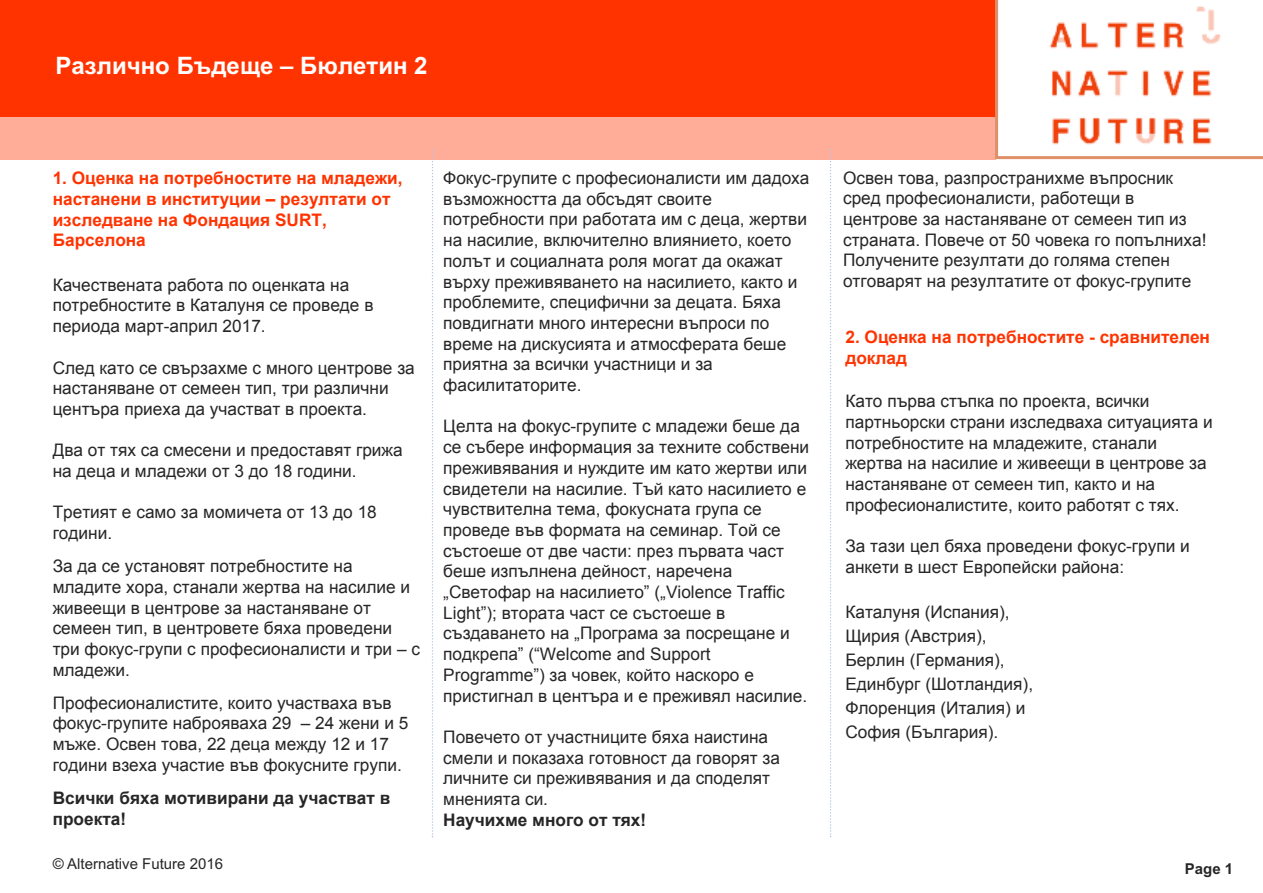
<style>
.page{position:relative;width:1263px;height:893px;background:#fff}
.page>*{position:absolute;margin:0;border:0;box-sizing:border-box;transform-origin:0 0}
.t1{font:700 24px "Arial";color:#fff}
.t2{font:17.25px/20.7px "Arial";color:#272627}
.t3{font:700 17.25px/20.7px "Arial";color:#f30}
.t4{font:700 17.25px/20.7px "Arial";color:#272627}
.t5{font:15px "Arial";color:#272627}
.t6{font:700 15px "Arial";color:#272627}
</style>
<div class="page">
<div style="left:0;top:0;width:995px;height:117px;background:#f30"></div>
<div style="left:0;top:117px;width:995px;height:42px;background:#ffad99"></div>
<svg style="left:995px;top:0;width:268px;height:159px"></svg>
<svg style="left:432px;top:149px;width:1px;height:688px"></svg>
<svg style="left:830px;top:149px;width:1px;height:688px"></svg>
<h1 class="t1" style="left:56px;top:52px;width:374px">Различно Бъдеще – Бюлетин 2</h1>
<p class="t3" style="left:53px;top:168px;width:351px">1. Оценка на потребностите на младежи, настанени в институции – резултати от изследване на Фондация SURT,<br>Барселона</p>
<p class="t2" style="left:53px;top:274px;width:322px">Качествената работа по оценката на потребностите в Каталуня се проведе в периода март-април 2017.</p>
<p class="t2" style="left:53px;top:357px;width:364px">След като се свързахме с много центрове за настаняване от семеен тип, три различни центъра приеха да участват в проекта.</p>
<p class="t2" style="left:53px;top:440px;width:352px">Два от тях са смесени и предоставят грижа на деца и младежи от 3 до 18 години.</p>
<p class="t2" style="left:53px;top:502px;width:326px">Третият е само за момичета от 13 до 18 години.</p>
<p class="t2" style="left:53px;top:556px;width:369px">За да се установят потребностите на младите хора, станали жертва на насилие и живеещи в центрове за настаняване от семеен тип, в центровете бяха проведени три фокус-групи с професионалисти и три – с младежи.</p>
<p class="t2" style="left:53px;top:692px;width:357px">Професионалистите, които участваха във фокус-групите наброяваха 29 – 24 жени и 5 мъже. Освен това, 22 деца между 12 и 17 години взеха участие във фокусните групи.</p>
<p class="t4" style="left:53px;top:788px;width:339px">Всички бяха мотивирани да участват в проекта!</p>
<p class="t2" style="left:443px;top:168px;width:368px">Фокус-групите с професионалисти им дадоха възможността да обсъдят своите потребности при работата им с деца, жертви на насилие, включително влиянието, което полът и социалната роля могат да окажат върху преживяването на насилието, както и проблемите, специфични за децата. Бяха повдигнати много интересни въпроси по време на дискусията и атмосферата беше приятна за всички участници и за фасилитаторите.</p>
<p class="t2" style="left:443px;top:416px;width:367px">Целта на фокус-групите с младежи беше да се събере информация за техните собствени преживявания и нуждите им като жертви или свидетели на насилие. Тъй като насилието е чувствителна тема, фокусната група се проведе във формата на семинар. Той се състоеше от две части: през първата част беше изпълнена дейност, наречена „Светофар на насилието” („Violence Traffic Light”); втората част се състоеше в създаването на „Програма за посрещане и подкрепа” (“Welcome and Support Programme”) за човек, който наскоро е пристигнал в центъра и е преживял насилие.</p>
<p class="t2" style="left:443px;top:727px;width:338px">Повечето от участниците бяха наистина смели и показаха готовност да говорят за личните си преживявания и да споделят мненията си.</p>
<p class="t4" style="left:443px;top:810px;width:204px">Научихме много от тях!</p>
<p class="t2" style="left:843px;top:167px;width:365px">Освен това, разпространихме въпросник сред професионалисти, работещи в центрове за настаняване от семеен тип из страната. Повече от 50 човека го попълниха!<br>Получените резултати до голяма степен отговарят на резултатите от фокус-групите</p>
<p class="t3" style="left:845px;top:327px;width:366px">2. Оценка на потребностите - сравнителен доклад</p>
<p class="t2" style="left:845px;top:391px;width:369px">Като първа стъпка по проекта, всички партньорски страни изследваха ситуацията и потребностите на младежите, станали жертва на насилие и живеещи в центрове за настаняване от семеен тип, както и на професионалистите, които работят с тях.</p>
<p class="t2" style="left:845px;top:536px;width:346px">За тази цел бяха проведени фокус-групи и анкети в шест Европейски района:</p>
<p class="t2" style="left:845px;top:600px;width:189px;line-height:24.2px">Каталуня (Испания),<br>Щирия (Австрия),<br>Берлин (Германия),<br>Единбург (Шотландия),<br>Флоренция (Италия) и<br>София (България).</p>
<p class="t5" style="left:53px;top:855px;width:172px">© Alternative Future 2016</p>
<p class="t6" style="left:1185px;top:859px;width:50px">Page 1</p>
</div>
